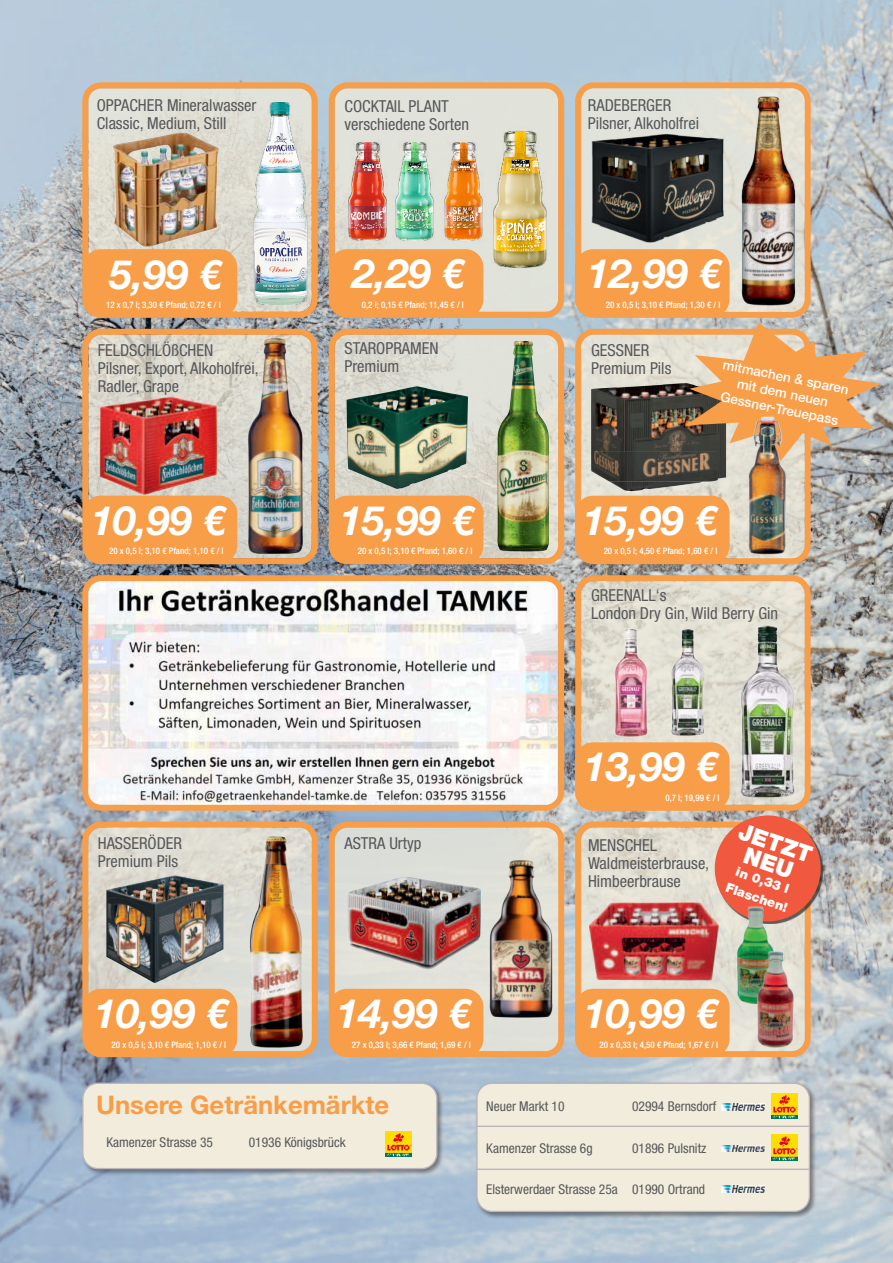
<style>
.page{position:relative;width:893px;height:1263px;background:#fff}
.page>*{position:absolute;margin:0;border:0;box-sizing:border-box;transform-origin:0 0}
.t1{font:italic 700 40.5px "Helvetica Neue LT Std";color:#fff}
.t2{font:700 25.65px "Helvetica Neue LT Std";color:#f89d48}
.t3{font:900 22.95px/21px "Helvetica Neue LT Std";color:#fff;text-align:center}
.t4{font:condensed 16.5px/18px "Helvetica Neue LT Std";color:#57585a}
.t5{font:condensed 13.5px "Helvetica Neue LT Std";color:#57585a}
.t6{font:500 13.5px/16.2px "Helvetica Neue LT Std";color:#fff;text-align:center}
.t7{font:900 12.9px/18px "Helvetica Neue LT Std";color:#fff;text-align:center}
.t8{font:500 condensed 9px "Helvetica Neue LT Std";color:#fff}
.t9{font:500 condensed 8.85px "Helvetica Neue LT Std";color:#fff}
.s1{font-size:9px}
</style>
<div class="page">
<img style="left:0;top:0;width:893px;height:1263px">
<div style="left:575px;top:82px;width:236px;height:236px;border:6px solid #f89d48;border-radius:16px"></div>
<div style="left:575px;top:329px;width:236px;height:235px;border:6px solid #f89d48;border-radius:16px"></div>
<div style="left:329px;top:822px;width:235px;height:235px;border:6px solid #f89d48;border-radius:16px"></div>
<div style="left:82px;top:822px;width:236px;height:235px;border:6px solid #f89d48;border-radius:16px"></div>
<div style="left:575px;top:575px;width:236px;height:236px;border:6px solid #f89d48;border-radius:16px"></div>
<div style="left:575px;top:822px;width:236px;height:235px;border:6px solid #f89d48;border-radius:16px"></div>
<div style="left:81px;top:1081px;width:363px;height:95px;background:#231f20;opacity:.5"></div>
<div style="left:83px;top:1083px;width:354px;height:85px;background:#f1ecdc;border-radius:15px"></div>
<div style="left:82px;top:1082px;width:355px;height:87px;border:1px solid #bbb5bb;border-radius:15px"></div>
<div style="left:475px;top:1081px;width:342px;height:138px;background:#231f20;opacity:.5"></div>
<div style="left:477px;top:1083px;width:332px;height:128px;background:#f1ecdc;border-radius:15px"></div>
<div style="left:476px;top:1082px;width:334px;height:130px;border:1px solid #bbb5bb;border-radius:15px"></div>
<hr style="left:477px;top:1168px;width:333px;height:2px;background:#bbb5bb">
<hr style="left:477px;top:1125px;width:333px;height:2px;background:#bbb5bb">
<img style="left:386px;top:1131px;width:26px;height:26px">
<img style="left:772px;top:1093px;width:25px;height:26px">
<img style="left:772px;top:1134px;width:25px;height:26px">
<img style="left:722px;top:1104px;width:42px;height:6px">
<img style="left:722px;top:1145px;width:42px;height:6px">
<img style="left:722px;top:1186px;width:42px;height:6px">
<div style="left:581px;top:88px;width:224px;height:224px;background:#e1e3db;border-radius:13px"></div>
<svg style="left:581px;top:335px;width:224px;height:223px;fill:#e3e1d6"></svg>
<div style="left:335px;top:828px;width:223px;height:223px;background:#dcded8;border-radius:13px"></div>
<svg style="left:88px;top:828px;width:224px;height:223px;fill:#dddcd3"></svg>
<svg style="left:581px;top:581px;width:224px;height:224px;fill:#e1ddd1"></svg>
<svg style="left:581px;top:828px;width:224px;height:223px;fill:#e3e0d4"></svg>
<div style="left:82px;top:575px;width:482px;height:236px;border:6px solid #f89d48;border-radius:16px"></div>
<div style="left:335px;top:88px;width:223px;height:224px;background:#e1e3db;border-radius:13px"></div>
<svg style="left:335px;top:335px;width:223px;height:223px;fill:#dedcd2"></svg>
<svg style="left:88px;top:88px;width:224px;height:224px;fill:#e0dfd4"></svg>
<svg style="left:88px;top:335px;width:224px;height:223px;fill:#dad8ce"></svg>
<div style="left:329px;top:82px;width:235px;height:236px;border:6px solid #f89d48;border-radius:16px"></div>
<div style="left:329px;top:329px;width:235px;height:235px;border:6px solid #f89d48;border-radius:16px"></div>
<div style="left:82px;top:82px;width:236px;height:236px;border:6px solid #f89d48;border-radius:16px"></div>
<div style="left:82px;top:329px;width:236px;height:235px;border:6px solid #f89d48;border-radius:16px"></div>
<div style="left:83px;top:249px;width:154px;height:68px;background:#f89d48;border-radius:18px"></div>
<div style="left:83px;top:496px;width:154px;height:68px;background:#f89d48;border-radius:18px"></div>
<div style="left:329px;top:989px;width:154px;height:68px;background:#f89d48;border-radius:18px"></div>
<div style="left:575px;top:249px;width:155px;height:68px;background:#f89d48;border-radius:18px"></div>
<div style="left:575px;top:496px;width:155px;height:68px;background:#f89d48;border-radius:18px"></div>
<div style="left:575px;top:742px;width:155px;height:68px;background:#f89d48;border-radius:18px"></div>
<div style="left:575px;top:989px;width:155px;height:68px;background:#f89d48;border-radius:18px"></div>
<div style="left:83px;top:989px;width:154px;height:68px;background:#f89d48;border-radius:18px"></div>
<div style="left:329px;top:249px;width:154px;height:68px;background:#f89d48;border-radius:18px"></div>
<div style="left:329px;top:496px;width:154px;height:68px;background:#f89d48;border-radius:18px"></div>
<img style="left:591px;top:134px;width:134px;height:113px">
<img style="left:493px;top:131px;width:54px;height:139px">
<img style="left:98px;top:397px;width:120px;height:98px">
<img style="left:245px;top:831px;width:62px;height:220px">
<img style="left:246px;top:335px;width:59px;height:221px">
<img style="left:347px;top:876px;width:134px;height:97px">
<img style="left:483px;top:854px;width:77px;height:168px">
<img style="left:112px;top:133px;width:107px;height:114px">
<img style="left:252px;top:103px;width:57px;height:201px">
<img style="left:737px;top:86px;width:63px;height:230px">
<img style="left:346px;top:386px;width:122px;height:103px">
<img style="left:497px;top:341px;width:52px;height:211px">
<img style="left:345px;top:141px;width:42px;height:101px">
<img style="left:395px;top:141px;width:39px;height:100px">
<img style="left:444px;top:142px;width:39px;height:99px">
<img style="left:88px;top:581px;width:470px;height:224px">
<img style="left:106px;top:875px;width:118px;height:108px">
<img style="left:576px;top:606px;width:110px;height:147px">
<img style="left:632px;top:611px;width:112px;height:149px">
<img style="left:736px;top:623px;width:63px;height:178px">
<img style="left:588px;top:886px;width:129px;height:104px">
<svg style="left:708px;top:809px;width:119px;height:119px"></svg>
<img style="left:717px;top:901px;width:77px;height:114px">
<img style="left:591px;top:385px;width:63px;height:67px">
<img style="left:654px;top:383px;width:32px;height:69px">
<img style="left:717px;top:461px;width:9px;height:19px">
<img style="left:591px;top:452px;width:126px;height:29px">
<img style="left:609px;top:481px;width:102px;height:10px">
<svg style="left:686px;top:323px;width:195px;height:138px"></svg>
<img style="left:735px;top:407px;width:64px;height:161px">
<img style="left:737px;top:945px;width:77px;height:114px">
<p class="t4" style="left:97px;top:96px;width:161px">OPPACHER Mineralwasser<br>Classic, Medium, Still</p>
<p class="t4" style="left:344px;top:97px;width:126px">COCKTAIL PLANT verschiedene Sorten</p>
<p class="t4" style="left:588px;top:96px;width:113px">RADEBERGER<br>Pilsner, Alkoholfrei</p>
<h1 class="t1" style="left:110px;top:259px;width:114px">5,99 €</h1>
<h1 class="t1" style="left:352px;top:259px;width:114px">2,29 €</h1>
<h1 class="t1" style="left:587px;top:259px;width:137px">12,99 €</h1>
<p class="t8" style="left:106px;top:301px;width:116px">12 x 0,7 l; 3,30 € Pfand; 0,72 € / l</p>
<p class="t8" style="left:606px;top:301px;width:116px">20 x 0,5 l; 3,10 € Pfand; 1,30 € / l</p>
<p class="t8" style="left:362px;top:301px;width:104px">0,2 l; 0,15 € Pfand; 11,45 € / l</p>
<p class="t4" style="left:98px;top:341px;width:162px">FELDSCHLÖßCHEN<br>Pilsner, Export, Alkoholfrei,<br>Radler, Grape</p>
<p class="t4" style="left:344px;top:339px;width:96px">STAROPRAMEN<br>Premium</p>
<p class="t4" style="left:591px;top:341px;width:82px">GESSNER<br>Premium Pils</p>
<p class="t6" style="left:724px;top:358px;width:130px;rotate:11deg">mitmachen &amp; sparen mit dem neuen<br>Gessner-Treuepass</p>
<h1 class="t1" style="left:91px;top:505px;width:137px">10,99 €</h1>
<h1 class="t1" style="left:339px;top:505px;width:137px">15,99 €</h1>
<h1 class="t1" style="left:582px;top:506px;width:137px">15,99 €</h1>
<p class="t8" style="left:109px;top:547px;width:116px">20 x 0,5 l; 3,10 € Pfand; 1,10 € / l</p>
<p class="t8" style="left:358px;top:548px;width:116px">20 x 0,5 l; 3,10 € Pfand; 1,60 € / l</p>
<p class="t9" style="left:604px;top:548px;width:115px">20 x 0,5 l; 4,50 € Pfand; <span class="s1">1,60 € / l</span></p>
<p class="t4" style="left:591px;top:586px;width:189px">GREENALL‘s<br>London Dry Gin, Wild Berry Gin</p>
<p class="t4" style="left:98px;top:834px;width:86px">HASSERÖDER<br>Premium Pils</p>
<p class="t4" style="left:344px;top:834px;width:78px">ASTRA Urtyp</p>
<h1 class="t1" style="left:583px;top:752px;width:137px">13,99 €</h1>
<p class="t8" style="left:665px;top:794px;width:56px">0,7 l; 19,99 € / l</p>
<p class="t4" style="left:588px;top:836px;width:123px">MENSCHEL<br>Waldmeisterbrause,<br>Himbeerbrause</p>
<h3 class="t3" style="left:742px;top:822px;width:78px;rotate:19deg">JETZT<br>NEU</h3>
<p class="t7" style="left:735px;top:862px;width:66px;rotate:19deg">in 0,33 l<br>Flaschen!</p>
<h1 class="t1" style="left:94px;top:999px;width:137px">10,99 €</h1>
<h1 class="t1" style="left:336px;top:999px;width:137px">14,99 €</h1>
<h1 class="t1" style="left:584px;top:999px;width:137px">10,99 €</h1>
<p class="t8" style="left:102px;top:1041px;width:120px">1 x 0,20 l; 0,15 € Pfand; 11,45 € / l</p>
<p class="t8" style="left:112px;top:1041px;width:116px">20 x 0,5 l; 3,10 € Pfand; 1,10 € / l</p>
<p class="t8" style="left:352px;top:1041px;width:120px">27 x 0,33 l; 3,66 € Pfand; 1,69 € / l</p>
<p class="t8" style="left:599px;top:1041px;width:120px">20 x 0,33 l; 4,50 € Pfand; 1,67 € / l</p>
<h2 class="t2" style="left:96px;top:1095px;width:295px">Unsere Getränkemärkte</h2>
<p class="t5" style="left:106px;top:1135px;width:108px">Kamenzer Strasse 35</p>
<p class="t5" style="left:249px;top:1135px;width:99px">01936 Königsbrück</p>
<p class="t5" style="left:486px;top:1099px;width:80px">Neuer Markt 10</p>
<p class="t5" style="left:486px;top:1141px;width:108px">Kamenzer Strasse 6g</p>
<p class="t5" style="left:486px;top:1182px;width:133px">Elsterwerdaer Strasse 25a</p>
<p class="t5" style="left:632px;top:1099px;width:86px">02994 Bernsdorf</p>
<p class="t5" style="left:632px;top:1141px;width:76px">01896 Pulsnitz</p>
<p class="t5" style="left:632px;top:1182px;width:75px">01990 Ortrand</p>
</div>
